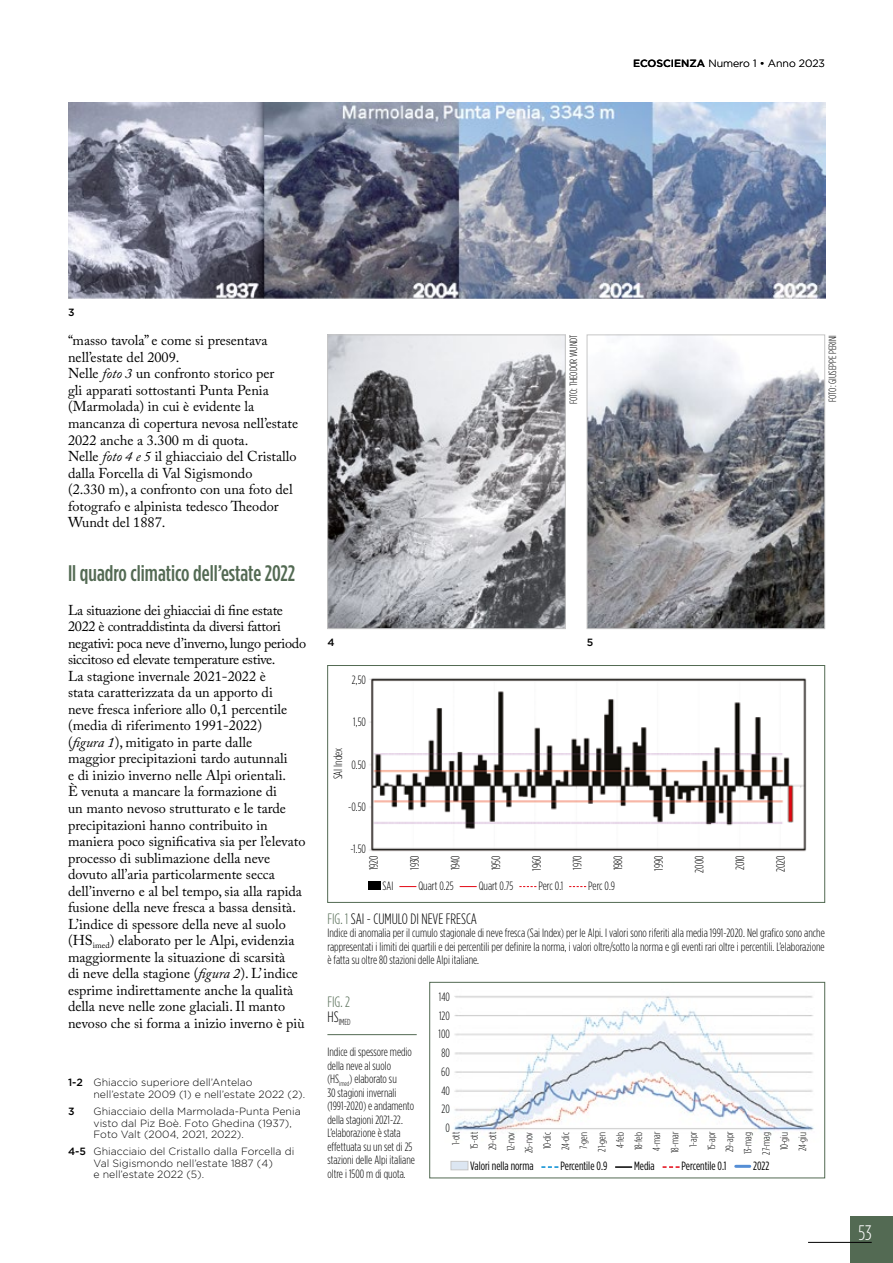
<style>
.page{position:relative;width:893px;height:1263px;background:#fff}
.page>*{position:absolute;margin:0;border:0;box-sizing:border-box;transform-origin:0 0}
.t1{font:500 condensed 22.5px "Gotham HTF";color:#536a53}
.t2{font:300 condensed 21px "Gotham HTF";color:#fff}
.t3{font:300 condensed 15px "Gotham HTF";color:#000}
.t4{font:300 condensed 15px "Gotham HTF";color:#536a53}
.t5{font:14.25px/16.5px "Adobe Caslon Pro";color:#000}
.t6{font:300 condensed 12px/13.5px "Gotham HTF";color:#000;text-align:justify}
.t7{font:condensed 12px "Gotham HTF";color:#000}
.t8{font:300 10.5px/11.2px "Gotham HTF";color:#000}
.t9{font:300 condensed 10.5px/18.3px "Gotham HTF";color:#000;text-align:right}
.t10{font:500 10.5px "Gotham HTF";color:#000}
.t11{font:300 condensed 8.7px "Gotham HTF";color:#000}
.s1{font-weight:500}
.s2{font-style:italic}
.s3{color:#536a53}
</style>
<div class="page">
<div style="left:850px;top:1216px;width:43px;height:47px;background:#536a53"></div>
<hr style="left:808px;top:1242px;width:64px;height:1px;background:#000">
<img style="left:68px;top:102px;width:757px;height:196px">
<img style="left:589px;top:337px;width:234px;height:290px">
<div style="left:587px;top:335px;width:238px;height:294px;border:1px solid #c6c6c6"></div>
<img style="left:329px;top:337px;width:235px;height:290px">
<div style="left:327px;top:335px;width:239px;height:294px;border:1px solid #c6c6c6"></div>
<img style="left:369px;top:678px;width:438px;height:210px">
<div style="left:327px;top:665px;width:498px;height:238px;border:1px solid #536a53"></div>
<img style="left:450px;top:995px;width:364px;height:176px">
<div style="left:429px;top:982px;width:396px;height:196px;border:1px solid #536a53"></div>
<hr style="left:327px;top:1034px;width:90px;height:1px;background:#536a53">
<div style="left:451px;top:1161px;width:17px;height:9px;background:#dce6f2;border:1px solid #c6c6c6"></div>
<svg style="left:541px;top:1166px;width:17px;height:2px"></svg>
<svg style="left:615px;top:1166px;width:17px;height:2px"></svg>
<svg style="left:663px;top:1166px;width:17px;height:2px"></svg>
<hr style="left:736px;top:1165px;width:14px;height:3px;background:#558ed5">
<div style="left:368px;top:881px;width:13px;height:9px;background:#000"></div>
<svg style="left:399px;top:886px;width:17px;height:1px"></svg>
<svg style="left:460px;top:886px;width:17px;height:1px"></svg>
<svg style="left:519px;top:886px;width:17px;height:1px"></svg>
<svg style="left:569px;top:886px;width:17px;height:1px"></svg>
<p class="t8" style="left:633px;top:57px;width:193px"><span class="s1">ECOSCIENZA</span> Numero 1 • Anno 2023</p>
<p class="t10" style="left:68px;top:306px;width:8px">3</p>
<p class="t5" style="left:68px;top:332px;width:232px">“masso tavola” e come si presentava nell’estate del 2009.<br>Nelle <span class="s2">foto 3</span> un confronto storico per<br>gli apparati sottostanti Punta Penia (Marmolada) in cui è evidente la mancanza di copertura nevosa nell’estate 2022 anche a 3.300 m di quota.<br>Nelle <span class="s2">foto 4 e 5</span> il ghiacciaio del Cristallo dalla Forcella di Val Sigismondo<br>(2.330 m), a confronto con una foto del fotografo e alpinista tedesco Theodor Wundt del 1887.</p>
<h1 class="t1" style="left:68px;top:561px;width:229px">Il quadro climatico dell’estate 2022</h1>
<p class="t5" style="left:68px;top:601px;width:240px">La situazione dei ghiacciai di fine estate 2022 è contraddistinta da diversi fattori negativi: poca neve d’inverno, lungo periodo siccitoso ed elevate temperature estive.<br>La stagione invernale 2021-2022 è<br>stata caratterizzata da un apporto di<br>neve fresca inferiore allo 0,1 percentile (media di riferimento 1991-2022)<br>(<span class="s2">figura 1</span>), mitigato in parte dalle<br>maggior precipitazioni tardo autunnali<br>e di inizio inverno nelle Alpi orientali.<br>È venuta a mancare la formazione di<br>un manto nevoso strutturato e le tarde precipitazioni hanno contribuito in maniera poco significativa sia per l’elevato processo di sublimazione della neve dovuto all’aria particolarmente secca dell’inverno e al bel tempo, sia alla rapida fusione della neve fresca a bassa densità.<br>L’indice di spessore della neve al suolo (HS<sub>imed</sub>) elaborato per le Alpi, evidenzia maggiormente la situazione di scarsità<br>di neve della stagione (<span class="s2">figura 2</span>). L’indice esprime indirettamente anche la qualità della neve nelle zone glaciali. Il manto nevoso che si forma a inizio inverno è più</p>
<p class="t8" style="left:94px;top:1077px;width:213px;text-indent:-26px"><span class="s1">1-2</span> Ghiaccio superiore dell’Antelao nell’estate 2009 (1) e nell’estate 2022 (2).</p>
<p class="t10" style="left:68px;top:1105px;width:8px">3</p>
<p class="t8" style="left:94px;top:1106px;width:209px">Ghiacciaio della Marmolada-Punta Penia visto dal Piz Boè. Foto Ghedina (1937),<br>Foto Valt (2004, 2021, 2022).</p>
<p class="t8" style="left:94px;top:1146px;width:202px;text-indent:-26px"><span class="s1">4-5</span> Ghiacciaio del Cristallo dalla Forcella di<br>Val Sigismondo nell’estate 1887 (4)<br>e nell’estate 2022 (5).</p>
<p class="t10" style="left:327px;top:636px;width:9px">4</p>
<p class="t6" style="left:352px;top:673px;width:16px">2,50</p>
<p class="t6" style="left:353px;top:715px;width:14px">1,50</p>
<p class="t6" style="left:351px;top:757px;width:16px">0.50</p>
<p class="t6" style="left:348px;top:800px;width:19px">-0.50</p>
<p class="t6" style="left:351px;top:842px;width:17px">-1.50</p>
<p class="t6" style="left:331px;top:779px;width:33px;rotate:-90deg">SAI Index</p>
<p class="t9" style="left:564px;top:404px;width:71px;rotate:-90deg">FOTO: THEODOR WUNDT</p>
<p class="t9" style="left:823px;top:402px;width:68px;rotate:-90deg">FOTO: GIUSEPPE PERINI</p>
<p class="t10" style="left:587px;top:636px;width:8px">5</p>
<p class="t6" style="left:367px;top:870px;width:16px;rotate:-90deg">1920</p>
<p class="t6" style="left:408px;top:870px;width:16px;rotate:-90deg">1930</p>
<p class="t6" style="left:448px;top:870px;width:17px;rotate:-90deg">1940</p>
<p class="t6" style="left:489px;top:870px;width:17px;rotate:-90deg">1950</p>
<p class="t6" style="left:530px;top:870px;width:17px;rotate:-90deg">1960</p>
<p class="t6" style="left:570px;top:870px;width:16px;rotate:-90deg">1970</p>
<p class="t6" style="left:611px;top:870px;width:17px;rotate:-90deg">1980</p>
<p class="t6" style="left:652px;top:870px;width:17px;rotate:-90deg">1990</p>
<p class="t6" style="left:692px;top:872px;width:19px;rotate:-90deg">2000</p>
<p class="t6" style="left:733px;top:870px;width:17px;rotate:-90deg">2010</p>
<p class="t6" style="left:774px;top:872px;width:18px;rotate:-90deg">2020</p>
<p class="t6" style="left:383px;top:879px;width:12px">SAI</p>
<p class="t6" style="left:418px;top:879px;width:37px">Quart 0.25</p>
<p class="t6" style="left:479px;top:879px;width:36px">Quart 0.75</p>
<p class="t6" style="left:538px;top:879px;width:26px">Perc 0.1</p>
<p class="t6" style="left:588px;top:879px;width:28px">Perc 0.9</p>
<p class="t3" style="left:327px;top:911px;width:151px"><span class="s3">FIG. 1</span> SAI - CUMULO DI NEVE FRESCA</p>
<p class="t6" style="left:327px;top:926px;width:499px">Indice di anomalia per il cumulo stagionale di neve fresca (Sai Index) per le Alpi. I valori sono riferiti alla media 1991-2020. Nel grafico sono anche rappresentati i limiti dei quartili e dei percentili per definire la norma, i valori oltre/sotto la norma e gli eventi rari oltre i percentili. L’elaborazione è fatta su oltre 80 stazioni delle Alpi italiane.</p>
<p class="t4" style="left:327px;top:993px;width:24px">FIG. 2</p>
<p class="t11" style="left:327px;top:1017px;width:25px"><sup>HS</sup>IMED</p>
<p class="t6" style="left:327px;top:1045px;width:89px;text-align:left">Indice di spessore medio della neve al suolo (HS<sub>imed</sub>) elaborato su<br>30 stagioni invernali (1991-2020) e andamento della stagioni 2021-22.<br>L’elaborazione è stata effettuata su un set di 25 stazioni delle Alpi italiane oltre i 1500 m di quota.</p>
<p class="t6" style="left:439px;top:987px;width:13px;line-height:18.8px;text-align:center">140<br>120<br>100<br>80<br>60<br>40<br>20<br>0</p>
<p class="t9" style="left:447px;top:1155px;width:24px;rotate:-90deg">1-ott<br>15-ott<br>29-ott<br>12-nov<br>26-nov<br>10-dic<br>24-dic<br>7-gen<br>21-gen<br>4-feb<br>18-feb<br>4-mar<br>18-mar<br>1-apr<br>15-apr<br>29-apr<br>13-mag<br>27-mag<br>10-giu<br>24-giu</p>
<p class="t7" style="left:470px;top:1159px;width:65px">Valori nella norma</p>
<p class="t7" style="left:560px;top:1159px;width:48px">Percentile 0.9</p>
<p class="t7" style="left:634px;top:1159px;width:22px">Media</p>
<p class="t7" style="left:681px;top:1159px;width:46px">Percentile 0.1</p>
<p class="t7" style="left:753px;top:1159px;width:18px">2022</p>
<h2 class="t2" style="left:859px;top:1221px;width:15px">53</h2>
</div>
